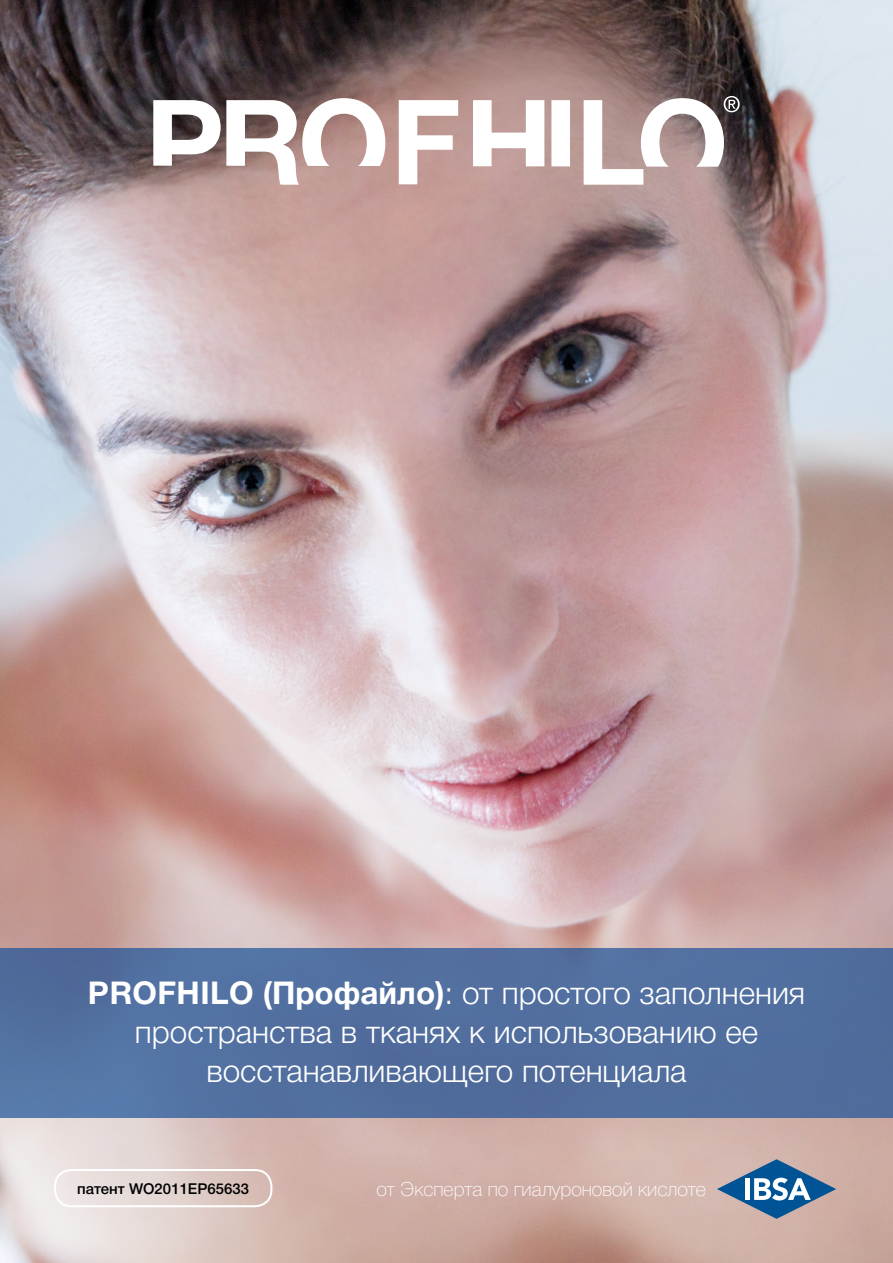
<style>
.page{position:relative;width:893px;height:1263px;background:#fff}
.page>*{position:absolute;margin:0;border:0;box-sizing:border-box;transform-origin:0 0}
.t1{font:300 31.5px/39px "Helvetica Neue Cyr";color:#fff;text-align:center}
.t2{font:100 19.5px "Helvetica Neue Cyr";color:#fff}
.t3{font:500 15px "Helvetica Neue Cyr";color:#000}
.s1{font-weight:700}
</style>
<div class="page">
<img style="left:0;top:0;width:893px;height:1263px">
<div style="left:0;top:948px;width:893px;height:170px;background:#516e9f"></div>
<div style="left:551px;top:100px;width:19px;height:66px;background:#fff"></div>
<svg style="left:153px;top:98px;width:232px;height:87px"></svg>
<svg style="left:399px;top:100px;width:59px;height:84px"></svg>
<svg style="left:473px;top:100px;width:71px;height:66px"></svg>
<svg style="left:584px;top:96px;width:156px;height:89px"></svg>
<svg style="left:717px;top:1159px;width:119px;height:60px;background:#8697ac"></svg>
<div style="left:54px;top:1169px;width:218px;height:38px;border:2px solid #fff;border-radius:16px"></div>
<p class="t1" style="left:88px;top:974px;width:719px"><span class="s1">PROFHILO (ПРОФАЙЛО)</span>: от простого заполнения пространства в тканях к использованию ее восстанавливающего потенциала</p>
<p class="t3" style="left:77px;top:1180px;width:173px">патент WO2011EP65633</p>
<p class="t2" style="left:376px;top:1178px;width:331px">от Эксперта по гиалуроновой кислоте</p>
</div>
